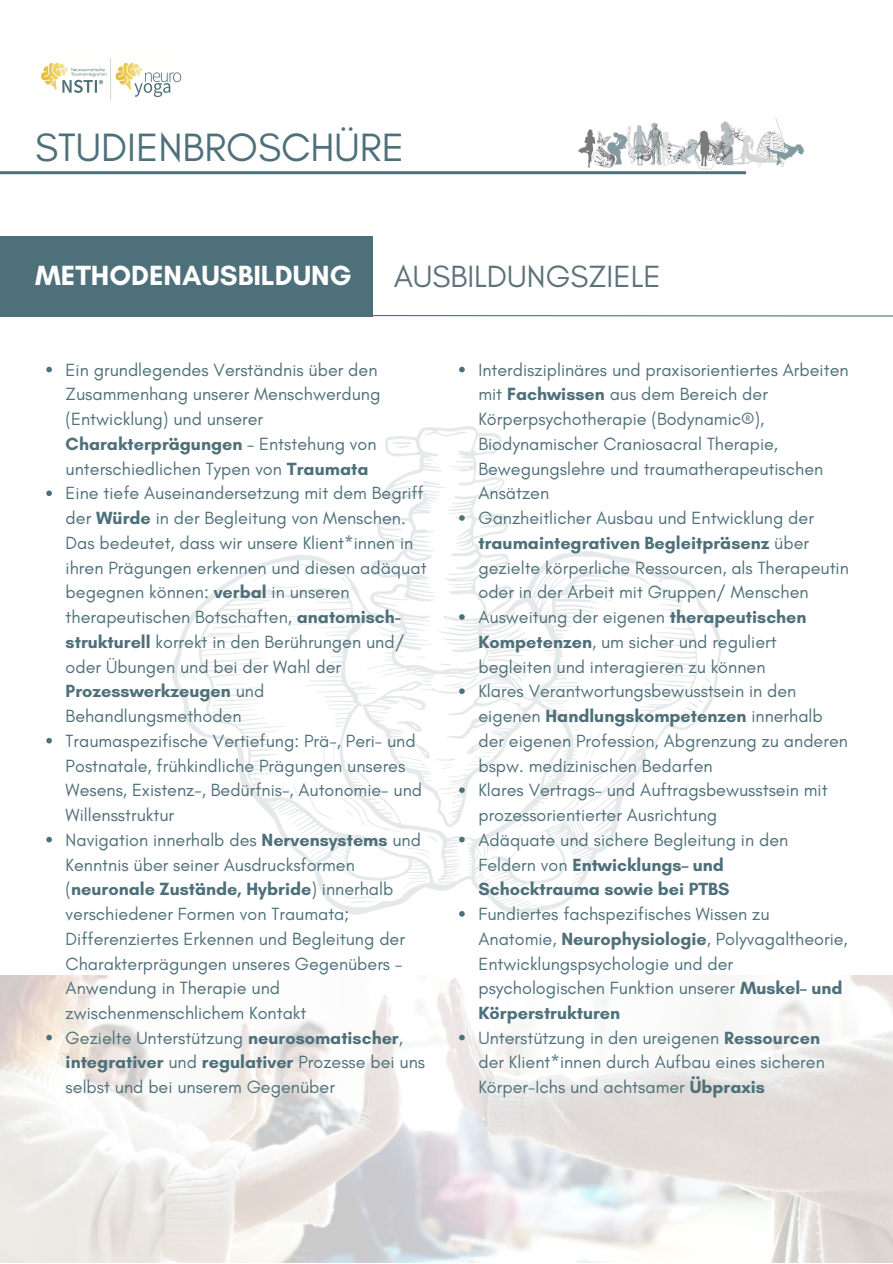
<style>
.page{position:relative;width:893px;height:1264px;background:#fff}
.page>*{position:absolute;margin:0;border:0;box-sizing:border-box;transform-origin:0 0}
.t1{font:40.2px "Glacial Indifference";color:#4e707a}
.t2{font:31.2px "Glacial Indifference";color:#5d7279}
.t3{font:700 28.2px "Glacial Indifference";color:#fff}
.t4{font:18px/24.8px "Glacial Indifference";color:#4e707a}
.s1{font-weight:700}
</style>
<div class="page">
<img style="left:578px;top:119px;width:227px;height:50px">
<img style="left:41px;top:58px;width:141px;height:43px">
<div style="left:0;top:236px;width:373px;height:80px;background:#4e707a"></div>
<hr style="left:0;top:172px;width:745px;height:2px;background:#4e707a">
<img style="left:0;top:975px;width:892px;height:287px">
<svg style="left:274px;top:315px;width:618px;height:2px"></svg>
<svg style="left:172px;top:426px;width:549px;height:489px"></svg>
<svg style="left:46px;top:367px;width:6px;height:5px"></svg>
<svg style="left:46px;top:490px;width:6px;height:6px"></svg>
<svg style="left:46px;top:737px;width:6px;height:6px"></svg>
<svg style="left:46px;top:836px;width:6px;height:6px"></svg>
<svg style="left:46px;top:1034px;width:6px;height:6px"></svg>
<svg style="left:459px;top:367px;width:5px;height:5px"></svg>
<svg style="left:459px;top:515px;width:5px;height:6px"></svg>
<svg style="left:459px;top:614px;width:5px;height:5px"></svg>
<svg style="left:459px;top:688px;width:5px;height:6px"></svg>
<svg style="left:459px;top:787px;width:5px;height:6px"></svg>
<svg style="left:459px;top:836px;width:5px;height:6px"></svg>
<svg style="left:459px;top:911px;width:5px;height:5px"></svg>
<svg style="left:459px;top:1034px;width:5px;height:6px"></svg>
<p class="t1" style="left:35px;top:123px;width:370px">STUDIENBROSCHÜRE</p>
<p class="t3" style="left:35px;top:258px;width:318px">METHODENAUSBILDUNG</p>
<p class="t2" style="left:393px;top:257px;width:268px">AUSBILDUNGSZIELE</p>
<p class="t4" style="left:66px;top:357px;width:316px">Ein grundlegendes Verständnis über den Zusammenhang unserer Menschwerdung (Entwicklung) und unserer <span class="s1">Charakterprägungen</span> – Entstehung von unterschiedlichen Typen von <span class="s1">Traumata</span></p>
<p class="t4" style="left:66px;top:481px;width:362px">Eine tiefe Auseinandersetzung mit dem Begriff der <span class="s1">Würde</span> in der Begleitung von Menschen.<br>Das bedeutet, dass wir unsere Klient*innen in ihren Prägungen erkennen und diesen adäquat begegnen können: <span class="s1">verbal</span> in unseren therapeutischen Botschaften, <span class="s1">anatomisch&shy;strukturell</span> korrekt in den Berührungen und/ oder Übungen und bei der Wahl der <span class="s1">Prozesswerkzeugen</span> und Behandlungsmethoden</p>
<p class="t4" style="left:66px;top:728px;width:358px">Traumaspezifische Vertiefung: Prä-, Peri- und Postnatale, frühkindliche Prägungen unseres Wesens, Existenz-, Bedürfnis-, Autonomie- und Willensstruktur</p>
<p class="t4" style="left:66px;top:827px;width:357px">Navigation innerhalb des <span class="s1">Nervensystems</span> und Kenntnis über seiner Ausdrucksformen (<span class="s1">neuronale Zustände, Hybride</span>) innerhalb verschiedener Formen von Traumata; Differenziertes Erkennen und Begleitung der Charakterprägungen unseres Gegenübers – Anwendung in Therapie und zwischenmenschlichem Kontakt</p>
<p class="t4" style="left:66px;top:1025px;width:361px">Gezielte Unterstützung <span class="s1">neurosomatischer</span>, <span class="s1">integrativer</span> und <span class="s1">regulativer</span> Prozesse bei uns selbst und bei unserem Gegenüber</p>
<p class="t4" style="left:478px;top:357px;width:371px">Interdisziplinäres und praxisorientiertes Arbeiten mit <span class="s1">Fachwissen</span> aus dem Bereich der Körperpsychotherapie (Bodynamic®), Biodynamischer Craniosacral Therapie, Bewegungslehre und traumatherapeutischen Ansätzen</p>
<p class="t4" style="left:478px;top:505px;width:372px">Ganzheitlicher Ausbau und Entwicklung der <span class="s1">traumaintegrativen Begleitpräsenz</span> über gezielte körperliche Ressourcen, als Therapeutin oder in der Arbeit mit Gruppen/ Menschen</p>
<p class="t4" style="left:478px;top:604px;width:329px">Ausweitung der eigenen <span class="s1">therapeutischen<br>Kompetenzen</span>, um sicher und reguliert begleiten und interagieren zu können</p>
<p class="t4" style="left:478px;top:678px;width:371px">Klares Verantwortungsbewusstsein in den eigenen <span class="s1">Handlungskompetenzen</span> innerhalb der eigenen Profession, Abgrenzung zu anderen bspw. medizinischen Bedarfen</p>
<p class="t4" style="left:478px;top:777px;width:350px">Klares Vertrags– und Auftragsbewusstsein mit prozessorientierter Ausrichtung</p>
<p class="t4" style="left:478px;top:827px;width:311px">Adäquate und sichere Begleitung in den<br>Feldern von <span class="s1">Entwicklungs– und<br>Schocktrauma sowie bei PTBS</span></p>
<p class="t4" style="left:478px;top:901px;width:371px">Fundiertes fachspezifisches Wissen zu Anatomie, <span class="s1">Neurophysiologie</span>, Polyvagaltheorie, Entwicklungspsychologie und der psychologischen Funktion unserer <span class="s1">Muskel– und Körperstrukturen</span></p>
<p class="t4" style="left:478px;top:1025px;width:348px">Unterstützung in den ureigenen <span class="s1">Ressourcen </span>der Klient*innen durch Aufbau eines sicheren<br>Körper-Ichs und achtsamer <span class="s1">Übpraxis</span></p>
</div>
